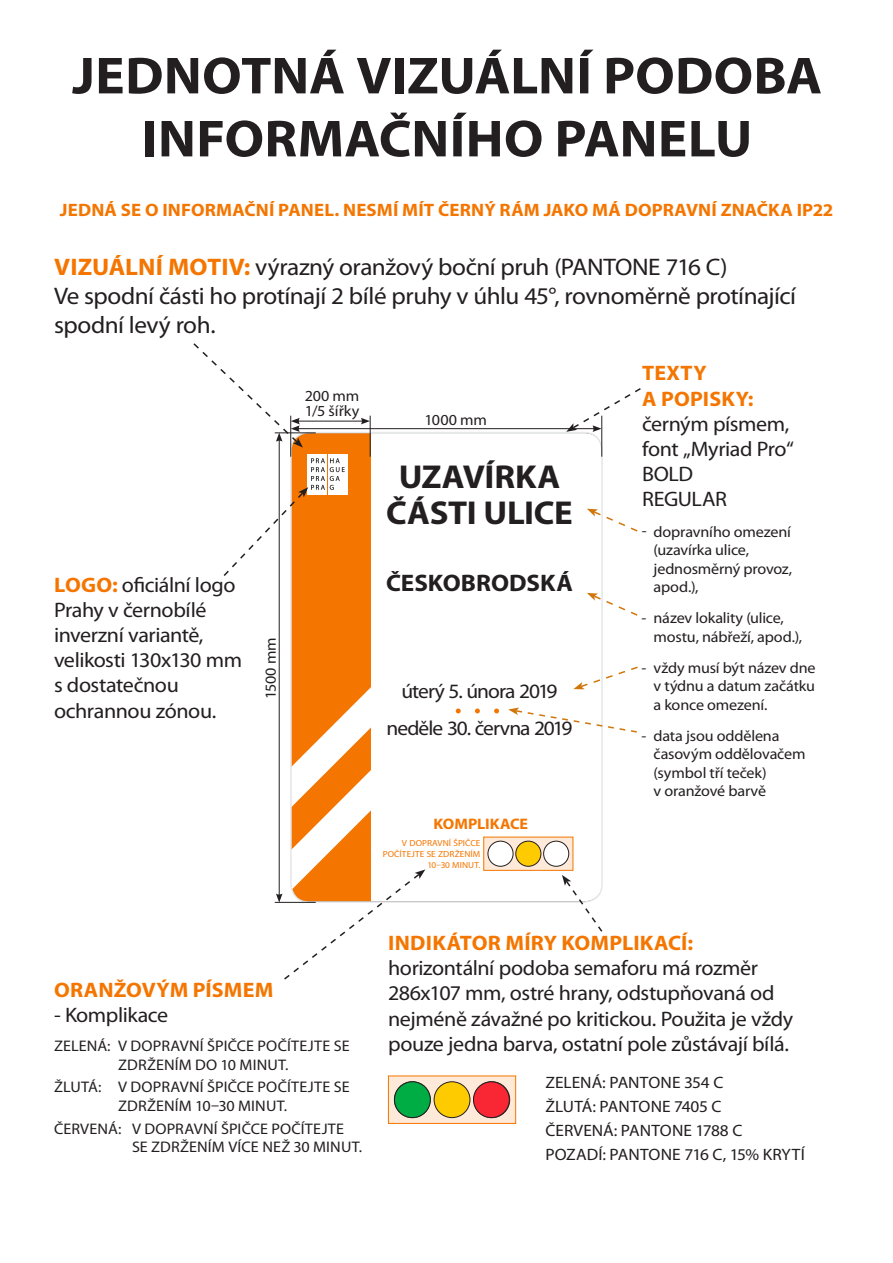
<style>
.page{position:relative;width:893px;height:1263px;background:#fff}
.page>*{position:absolute;margin:0;border:0;box-sizing:border-box;transform-origin:0 0}
.t1{font:700 52.5px/63px "Myriad Pro";letter-spacing:.005em;color:#231f20;text-align:center;scale:1.05 1}
.t2{font:700 33.3px/36.2px "Myriad Pro";letter-spacing:-.005em;color:#231f20;text-align:center;scale:1.05 1}
.t3{font:24px/28.8px "Myriad Pro";letter-spacing:-.02em;color:#231f20;scale:1.05 1}
.t4{font:700 24px "Myriad Pro";color:#231f20;scale:1.05 1}
.t5{font:21px/25.2px "Myriad Pro";letter-spacing:-.02em;color:#231f20;scale:1.05 1}
.t6{font:700 21px "Myriad Pro";letter-spacing:.005em;color:#f47600;scale:1.05 1}
.t7{font:20.4px/36.6px "Myriad Pro";letter-spacing:-.045em;color:#231f20;text-align:center;scale:1.05 1}
.t8{font:700 18px "Myriad Pro";letter-spacing:.01em;color:#f47600;scale:1.05 1}
.t9{font:16.5px "Myriad Pro";color:#231f20;scale:1.05 1}
.t10{font:15.3px/18.5px "Myriad Pro";letter-spacing:-.005em;color:#231f20;scale:1.05 1}
.t11{font:700 15.3px "Myriad Pro";letter-spacing:-.01em;color:#f47600;scale:1.05 1}
.t12{font:8.85px/10.6px "Myriad Pro";letter-spacing:.005em;color:#f47600;text-align:right;scale:1.05 1}
.s1{font-weight:700;color:#f47600}
</style>
<div class="page">
<svg style="left:293px;top:432px;width:307px;height:439px"></svg>
<div style="left:307px;top:454px;width:20px;height:41px;background:#fff"></div>
<div style="left:328px;top:454px;width:19px;height:41px;background:#fff"></div>
<svg style="left:223px;top:458px;width:122px;height:120px"></svg>
<svg style="left:562px;top:875px;width:41px;height:57px"></svg>
<svg style="left:587px;top:509px;width:51px;height:24px"></svg>
<svg style="left:587px;top:593px;width:51px;height:24px"></svg>
<svg style="left:573px;top:665px;width:65px;height:24px"></svg>
<svg style="left:508px;top:707px;width:129px;height:27px"></svg>
<div style="left:388px;top:1076px;width:128px;height:48px;background:#ffeada;border:1px solid #f47600"></div>
<div style="left:394px;top:1081px;width:36px;height:37px;border:1px solid #231f20;border-radius:50%"></div>
<div style="left:434px;top:1082px;width:36px;height:35px;background:#fecb00;border-radius:50%"></div>
<div style="left:434px;top:1081px;width:36px;height:37px;border:1px solid #231f20;border-radius:50%"></div>
<svg style="left:474px;top:1082px;width:36px;height:35px"></svg>
<div style="left:473px;top:1082px;width:36px;height:35px;background:#f92634;border-radius:50%"></div>
<div style="left:473px;top:1081px;width:37px;height:37px;border:1px solid #231f20;border-radius:50%"></div>
<div style="left:394px;top:1082px;width:36px;height:35px;background:#00ad44;border-radius:50%"></div>
<div style="left:394px;top:1081px;width:37px;height:37px;border:1px solid #231f20;border-radius:50%"></div>
<hr style="left:275px;top:433px;width:41px;height:1px;background:#231f20">
<hr style="left:297px;top:428px;width:298px;height:1px;background:#231f20">
<svg style="left:566px;top:388px;width:75px;height:44px"></svg>
<hr style="left:297px;top:421px;width:66px;height:1px;background:#231f20">
<svg style="left:361px;top:418px;width:9px;height:6px"></svg>
<hr style="left:275px;top:902px;width:41px;height:1px;background:#231f20">
<hr style="left:290px;top:416px;width:1px;height:41px;background:#231f20">
<hr style="left:370px;top:416px;width:1px;height:41px;background:#231f20">
<hr style="left:279px;top:439px;width:1px;height:457px;background:#231f20">
<svg style="left:193px;top:343px;width:110px;height:105px"></svg>
<svg style="left:276px;top:683px;width:149px;height:297px"></svg>
<hr style="left:601px;top:416px;width:1px;height:41px;background:#231f20">
<p class="t1" style="left:72px;top:45px;width:716px">JEDNOTNÁ VIZUÁLNÍ PODOBA<br>INFORMAČNÍHO PANELU</p>
<p class="t8" style="left:60px;top:200px;width:738px">JEDNÁ SE O INFORMAČNÍ PANEL. NESMÍ MÍT ČERNÝ RÁM JAKO MÁ DOPRAVNÍ ZNAČKA IP22</p>
<p class="t3" style="left:54px;top:253px;width:708px"><span class="s1">VIZUÁLNÍ MOTIV:</span> výrazný oranžový boční pruh (PANTONE 716 C)<br>Ve spodní části ho protínají 2 bílé pruhy v úhlu 45°, rovnoměrně protínající spodní levý roh.</p>
<p class="t5" style="left:54px;top:572px;width:181px"><span class="s1">LOGO:</span> oficiální logo<br>Prahy v černobílé inverzní variantě, velikosti 130x130 mm s dostatečnou ochrannou zónou.</p>
<p class="t10" style="left:262px;top:699px;width:60px;rotate:-90deg">1500 mm</p>
<p class="t10" style="left:305px;top:388px;width:53px;line-height:15px">200 mm<br>1/5 šířky</p>
<p class="t10" style="left:425px;top:411px;width:61px">1000 mm</p>
<p class="t2" style="left:386px;top:459px;width:179px">UZAVÍRKA<br>ČÁSTI ULICE</p>
<p class="t4" style="left:386px;top:570px;width:179px">ČESKOBRODSKÁ</p>
<p class="t7" style="left:386px;top:674px;width:179px">úterý 5. února 2019 neděle 30. června 2019</p>
<p class="t11" style="left:433px;top:815px;width:92px">KOMPLIKACE</p>
<p class="t12" style="left:383px;top:838px;width:94px">V DOPRAVNÍ ŠPIČCE<br>POČÍTEJTE SE ZDRŽENÍM<br>10–30 MINUT.</p>
<p class="t5" style="left:642px;top:361px;width:146px"><span class="s1">TEXTY<br>A POPISKY: </span>černým písmem, font „Myriad Pro“<br>BOLD<br>REGULAR</p>
<p class="t10" style="left:654px;top:523px;width:134px;text-indent:-12px">- dopravního omezení (uzavírka ulice, jednosměrný provoz, apod.),</p>
<p class="t10" style="left:654px;top:609px;width:143px;text-indent:-12px">- název lokality (ulice, mostu, nábřeží, apod.),</p>
<p class="t10" style="left:654px;top:659px;width:156px;text-align:justify;text-indent:-12px">- vždy musí být název dne v týdnu a datum začátku a konce omezení.</p>
<p class="t10" style="left:654px;top:727px;width:146px;text-indent:-12px">- data jsou oddělena časovým oddělovačem (symbol tří teček)<br>v oranžové barvě</p>
<p class="t6" style="left:54px;top:978px;width:210px">ORANŽOVÝM PÍSMEM</p>
<p class="t5" style="left:54px;top:1003px;width:110px">- Komplikace</p>
<p class="t10" style="left:54px;top:1037px;width:283px;text-align:center">ZELENÁ: V DOPRAVNÍ ŠPIČCE POČÍTEJTE SE<br>ZDRŽENÍM DO 10 MINUT.</p>
<p class="t10" style="left:54px;top:1078px;width:283px;text-align:center">ŽLUTÁ: V DOPRAVNÍ ŠPIČCE POČÍTEJTE SE<br>ZDRŽENÍM 10–30 MINUT.</p>
<p class="t10" style="left:132px;top:1119px;width:221px;text-indent:-78px">ČERVENÁ: V DOPRAVNÍ ŠPIČCE POČÍTEJTE<br>SE ZDRŽENÍM VÍCE NEŽ 30 MINUT.</p>
<p class="t5" style="left:388px;top:931px;width:387px"><span class="s1">INDIKÁTOR MÍRY KOMPLIKACÍ: </span>horizontální podoba semaforu má rozměr 286x107 mm, ostré hrany, odstupňovaná od nejméně závažné po kritickou. Použita je vždy pouze jedna barva, ostatní pole zůstávají bílá.</p>
<p class="t9" style="left:545px;top:1073px;width:171px">ZELENÁ: PANTONE 354 C</p>
<p class="t9" style="left:545px;top:1097px;width:169px">ŽLUTÁ: PANTONE 7405 C</p>
<p class="t9" style="left:545px;top:1121px;width:189px">ČERVENÁ: PANTONE 1788 C</p>
<p class="t9" style="left:545px;top:1146px;width:248px">POZADÍ: PANTONE 716 C, 15% KRYTÍ</p>
</div>
